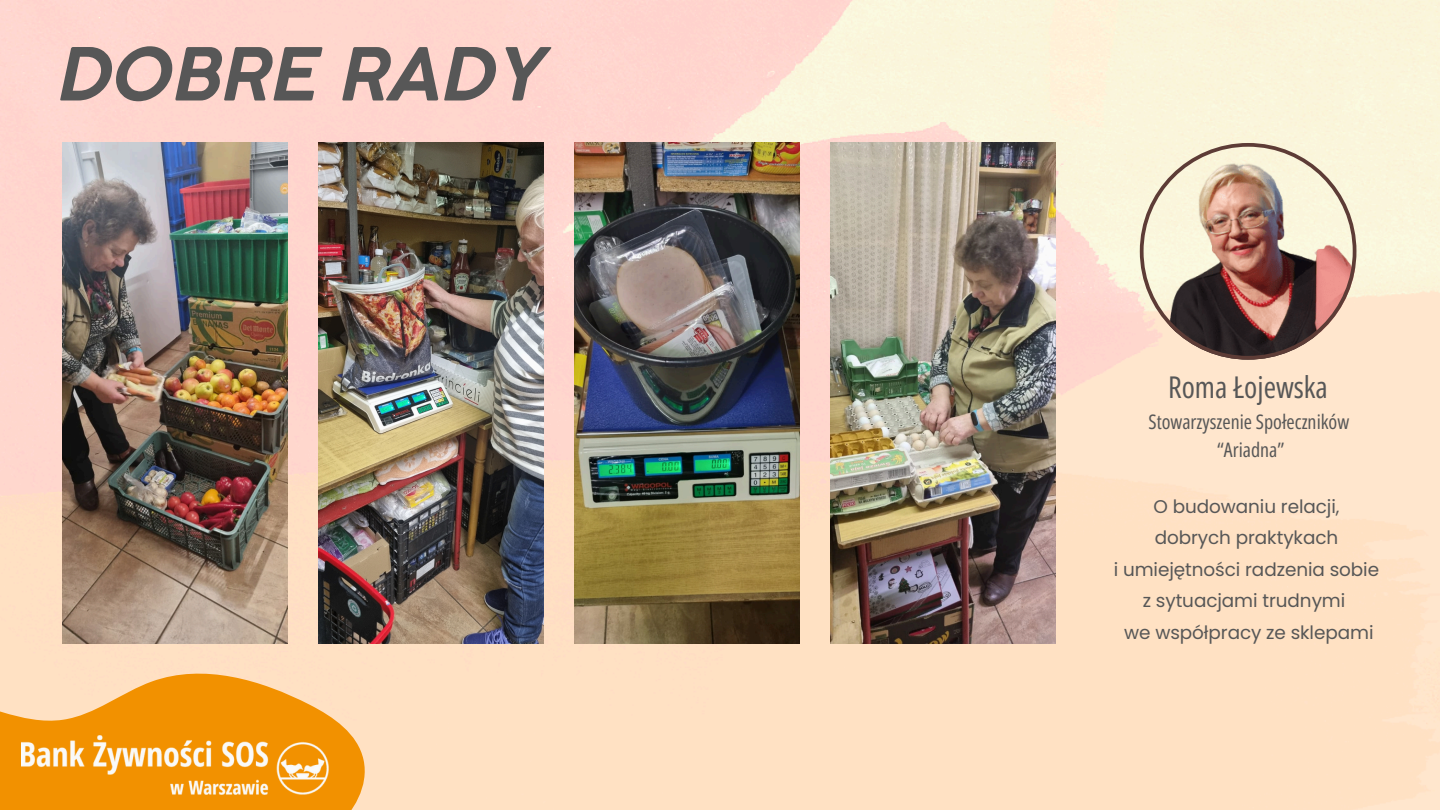
<style>
.page{position:relative;width:1440px;height:810px;background:#fff}
.page>*{position:absolute;margin:0;border:0;box-sizing:border-box;transform-origin:0 0}
.t1{font:italic 700 72px "Coco Gothic";color:#575757}
.t2{font:30px "Open Sans Condensed";color:#575757}
.t3{font:20px "Open Sans Condensed";color:#575757}
.t4{font:18.4px "Poppins";letter-spacing:-.005em;color:#575757}
</style>
<div class="page">
<img style="left:0;top:0;width:1440px;height:810px">
<svg style="left:0;top:600px;width:385px;height:210px;background:#f8bc6c"></svg>
<img style="left:21px;top:735px;width:307px;height:59px">
<img style="left:1140px;top:143px;width:216px;height:217px">
<img style="left:319px;top:143px;width:225px;height:500px">
<img style="left:575px;top:143px;width:225px;height:500px">
<img style="left:831px;top:143px;width:225px;height:500px">
<img style="left:63px;top:143px;width:225px;height:500px">
<h1 class="t1" style="left:54px;top:47px;width:488px">DOBRE RADY</h1>
<p class="t2" style="left:1168px;top:366px;width:161px">Roma Łojewska</p>
<p class="t3" style="left:1148px;top:408px;width:202px">Stowarzyszenie Społeczników</p>
<p class="t3" style="left:1217px;top:436px;width:69px">“Ariadna”</p>
<p class="t4" style="left:1153px;top:493px;width:188px">O budowaniu relacji,</p>
<p class="t4" style="left:1155px;top:525px;width:185px">dobrych praktykach</p>
<p class="t4" style="left:1114px;top:556px;width:267px">i umiejętności radzenia sobie</p>
<h2 class="t4" style="left:1143px;top:588px;width:204px">z sytuacjami trudnymi</h2>
<p class="t4" style="left:1124px;top:619px;width:251px">we współpracy ze sklepami</p>
</div>
